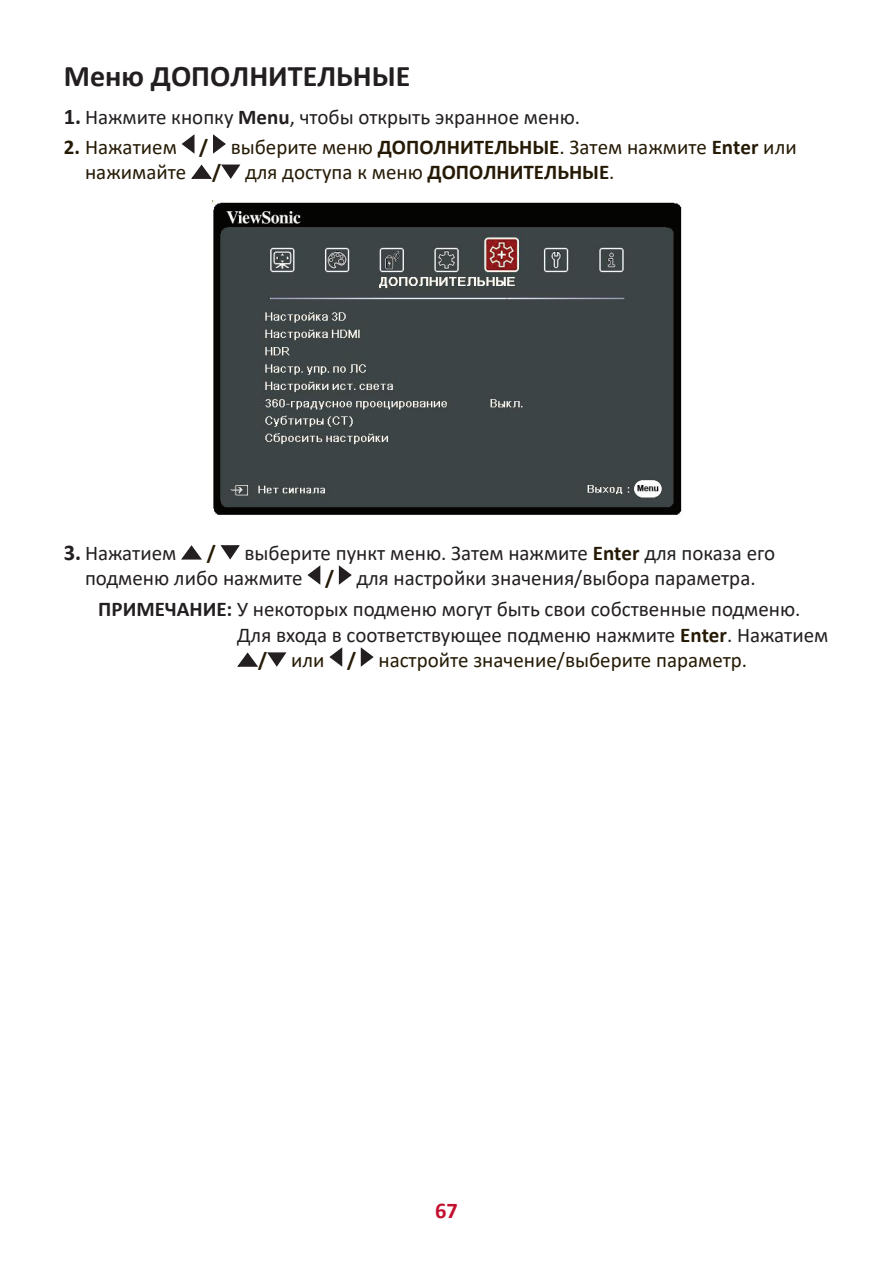
<style>
.page{position:relative;width:893px;height:1263px;background:#fff}
.page>*{position:absolute;margin:0;border:0;box-sizing:border-box;transform-origin:0 0}
.t1{font:700 30px "Calibri";color:#231f20}
.t2{font:700 22.5px "Calibri";color:#c3102f}
.t3{font:21px/25.2px "Calibri";color:#231f20}
.t4{font:21px/25.2px "Calibri";color:#251a05}
.t5{font:700 21px "Calibri";color:#251a05}
.s1{font-weight:700;font-size:22.5px}
.s2{font-weight:700}
.s3{font-weight:700;color:#251a05}
</style>
<div class="page">
<svg style="left:181px;top:134px;width:14px;height:20px"></svg>
<svg style="left:213px;top:134px;width:13px;height:20px"></svg>
<svg style="left:191px;top:164px;width:21px;height:15px"></svg>
<svg style="left:221px;top:164px;width:20px;height:15px"></svg>
<img style="left:213px;top:201px;width:469px;height:314px">
<svg style="left:181px;top:545px;width:21px;height:15px"></svg>
<svg style="left:220px;top:545px;width:20px;height:15px"></svg>
<svg style="left:307px;top:565px;width:14px;height:20px"></svg>
<svg style="left:338px;top:565px;width:14px;height:20px"></svg>
<svg style="left:237px;top:652px;width:21px;height:15px"></svg>
<svg style="left:267px;top:652px;width:20px;height:15px"></svg>
<svg style="left:329px;top:647px;width:14px;height:20px"></svg>
<svg style="left:360px;top:647px;width:14px;height:20px"></svg>
<h1 class="t1" style="left:64px;top:55px;width:348px">Меню ДОПОЛНИТЕЛЬНЫЕ</h1>
<p class="t3" style="left:64px;top:104px;width:518px"><span class="s1">1.</span> Нажмите кнопку <span class="s2">Menu</span>, чтобы открыть экранное меню.</p>
<p class="t4" style="left:85px;top:134px;width:713px;text-indent:-21px"><span class="s2">2.</span> Нажатием <span class="s2">/</span> выберите меню <span class="s2">ДОПОЛНИТЕЛЬНЫЕ</span>. Затем нажмите <span class="s2">Enter</span> или нажимайте <span class="s2">/</span> для доступа к меню <span class="s2">ДОПОЛНИТЕЛЬНЫЕ</span>.</p>
<p class="t3" style="left:64px;top:539px;width:114px"><span class="s1">3.</span> Нажатием</p>
<p class="t5" style="left:207px;top:538px;width:11px">/</p>
<p class="t3" style="left:85px;top:539px;width:692px;text-indent:160px">выберите пункт меню. Затем нажмите <span class="s3">Enter</span> для показа его подменю либо нажмите <span class="s3">/</span> для настройки значения/выбора параметра.</p>
<p class="t3" style="left:98px;top:596px;width:704px"><span class="s2">ПРИМЕЧАНИЕ:</span> У некоторых подменю могут быть свои собственные подменю.</p>
<p class="t3" style="left:237px;top:621px;width:593px">Для входа в соответствующее подменю нажмите <span class="s3">Enter</span>. Нажатием</p>
<p class="t4" style="left:258px;top:647px;width:491px"><span class="s2">/</span> или <span class="s2">/</span> настройте значение/выберите параметр.</p>
<p class="t2" style="left:435px;top:1194px;width:24px">67</p>
</div>
